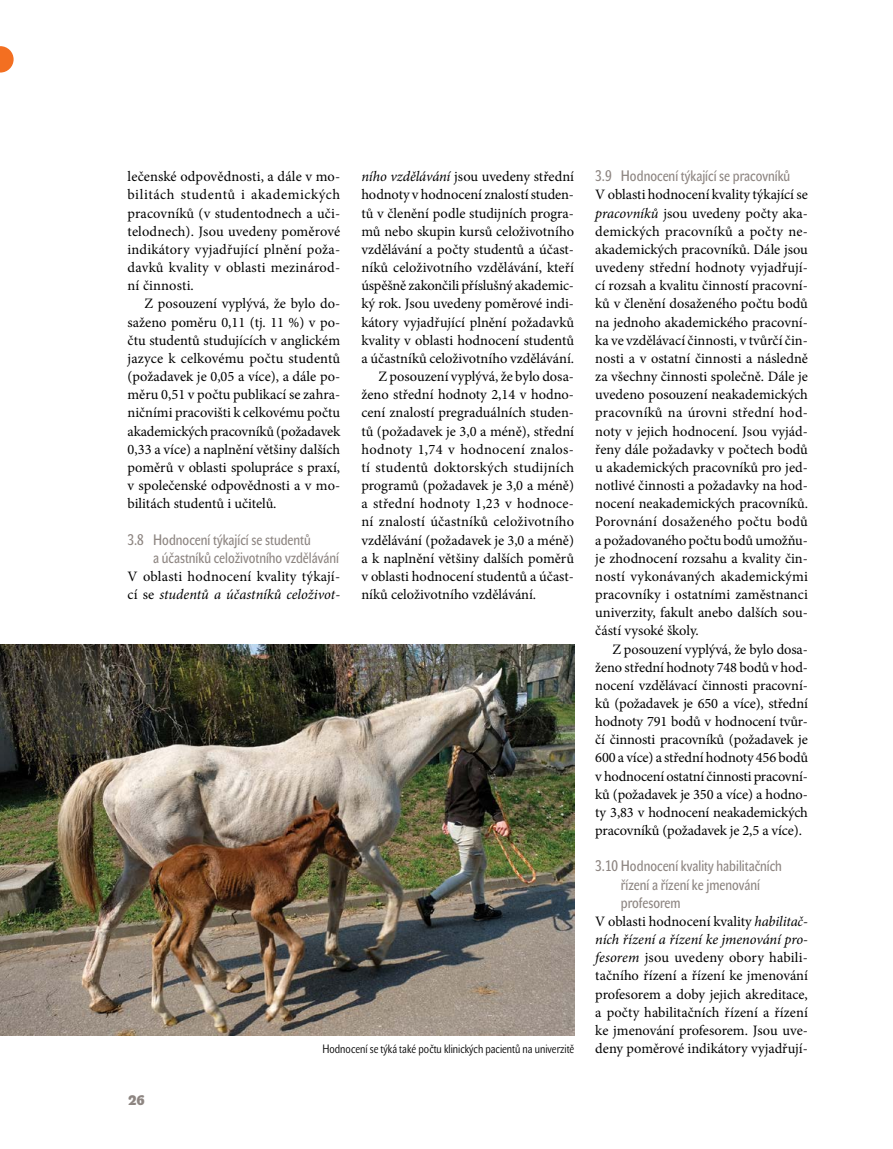
<style>
.page{position:relative;width:893px;height:1149px;background:#fff}
.page>*{position:absolute;margin:0;border:0;box-sizing:border-box;transform-origin:0 0}
.nad3{font:15px/18.1px "John Sans Cond Text Pro";color:#8d8581}
.Normální_bez_kopie{font:14.4px/18.1px "Minion Pro";letter-spacing:.005em;color:#000;text-align:justify}
.Normální{font:14.4px/18.1px "Minion Pro";letter-spacing:-.005em;color:#000;text-align:justify}
.Norm{font:14.4px/18.1px "Minion Pro";color:#000}
.t1{font:700 13.5px "John Sans Heavy Pro";color:#8d8581}
.popisek{font:12px "John Sans Cond Lite Pro";color:#000}
.s1{font-style:italic}
</style>
<div class="page">
<img style="left:0;top:644px;width:574px;height:391px">
<svg style="left:0;top:46px;width:14px;height:26px"></svg>
<p class="Normální_bez_kopie" style="left:128px;top:167px;width:214px">lečenské odpovědnosti, a dále v mo&shy;bilitách studentů i akademických pracovníků (v studentodnech a uči&shy;telodnech). Jsou uvedeny poměrové indikátory vyjadřující plnění poža&shy;davků kvality v oblasti mezinárod&shy;ní činnosti.</p>
<p class="Normální" style="left:128px;top:294px;width:214px;text-indent:17px">Z posouzení vyplývá, že bylo do&shy;saženo poměru 0,11 (tj. 11 %) v po&shy;čtu studentů studujících v anglickém jazyce k celkovému počtu studentů (požadavek je 0,05 a více), a dále po&shy;měru 0,51 v počtu publikací se zahra&shy;ničními pracovišti k celkovému počtu akademických pracovníků (požadavek 0,33 a více) a naplnění většiny dalších poměrů v oblasti spolupráce s praxí, v společenské odpovědnosti a v mo&shy;bilitách studentů i učitelů.</p>
<p class="nad3" style="left:153px;top:530px;width:188px;text-indent:-26px">3.8 Hodnocení týkající se studentů<br>a účastníků celoživotního vzdělávání</p>
<p class="Norm" style="left:128px;top:567px;width:214px">V oblasti hodnocení kvality týkají&shy;cí se <span class="s1">studentů a účastníků celoživot-</span></p>
<p class="Norm" style="left:361px;top:167px;width:214px;text-align:justify"><span class="s1">ního vzdělávání</span> jsou uvedeny střední hodnoty v hodnocení znalostí studen&shy;tů v členění podle studijních progra&shy;mů nebo skupin kursů celoživotního vzdělávání a počty studentů a účast&shy;níků celoživotního vzdělávání, kteří úspěšně zakončili příslušný akademic&shy;ký rok. Jsou uvedeny poměrové indi&shy;kátory vyjadřující plnění požadavků kvality v oblasti hodnocení studentů a účastníků celoživotního vzdělávání.</p>
<p class="Normální" style="left:361px;top:367px;width:214px;text-indent:17px">Z posouzení vyplývá, že bylo dosa&shy;ženo střední hodnoty 2,14 v hodno&shy;cení znalostí pregraduálních studen&shy;tů (požadavek je 3,0 a méně), střední hodnoty 1,74 v hodnocení znalos&shy;tí studentů doktorských studijních programů (požadavek je 3,0 a méně) a střední hodnoty 1,23 v hodnoce&shy;ní znalostí účastníků celoživotního vzdělávání (požadavek je 3,0 a méně) a k naplnění většiny dalších poměrů v oblasti hodnocení studentů a účast&shy;níků celoživotního vzdělávání.</p>
<p class="nad3" style="left:595px;top:167px;width:196px">3.9 Hodnocení týkající se pracovníků</p>
<p class="Normální_bez_kopie" style="left:595px;top:186px;width:214px">V oblasti hodnocení kvality týkající se <span class="s1">pracovníků</span> jsou uvedeny počty aka&shy;demických pracovníků a počty ne&shy;akademických pracovníků. Dále jsou uvedeny střední hodnoty vyjadřují&shy;cí rozsah a kvalitu činností pracovní&shy;ků v členění dosaženého počtu bodů na jednoho akademického pracovní&shy;ka ve vzdělávací činnosti, v tvůrčí čin&shy;nosti a v ostatní činnosti a následně za všechny činnosti společně. Dále je uvedeno posouzení neakademických pracovníků na úrovni střední hod&shy;noty v jejich hodnocení. Jsou vyjád&shy;řeny dále požadavky v počtech bodů u akademických pracovníků pro jed&shy;notlivé činnosti a požadavky na hod&shy;nocení neakademických pracovníků.<br>Porovnání dosaženého počtu bodů a požadovaného počtu bodů umožňu&shy;je zhodnocení rozsahu a kvality čin&shy;ností vykonávaných akademickými pracovníky i ostatními zaměstnanci univerzity, fakult anebo dalších sou&shy;částí vysoké školy.</p>
<p class="Normální" style="left:595px;top:639px;width:214px;text-indent:17px">Z posouzení vyplývá, že bylo dosa&shy;ženo střední hodnoty 748 bodů v hod&shy;nocení vzdělávací činnosti pracovní&shy;ků (požadavek je 650 a více), střední hodnoty 791 bodů v hodnocení tvůr&shy;čí činnosti pracovníků (požadavek je 600 a více) a střední hodnoty 456 bodů v hodnocení ostatní činnosti pracovní&shy;ků (požadavek je 350 a více) a hodno&shy;ty 3,83 v hodnocení neakademických pracovníků (požadavek je 2,5 a více).</p>
<p class="nad3" style="left:621px;top:857px;width:163px;text-indent:-26px">3.10 Hodnocení kvality habilitačních řízení a řízení ke jmenování profesorem</p>
<p class="Normální_bez_kopie" style="left:595px;top:912px;width:214px">V oblasti hodnocení kvality <span class="s1">habilitač&shy;ních řízení a řízení ke jmenování pro&shy;fesorem</span> jsou uvedeny obory habili&shy;tačního řízení a řízení ke jmenování profesorem a doby jejich akreditace, a počty habilitačních řízení a řízení ke jmenování profesorem. Jsou uve-</p>
<p class="t1" style="left:128px;top:1092px;width:18px">26</p>
<p class="popisek" style="left:322px;top:1041px;width:253px">Hodnocení se týká také počtu klinických pacientů na univerzitě</p>
<p class="Normální_bez_kopie" style="left:595px;top:1039px;width:214px">deny poměrové indikátory vyjadřují-</p>
</div>
